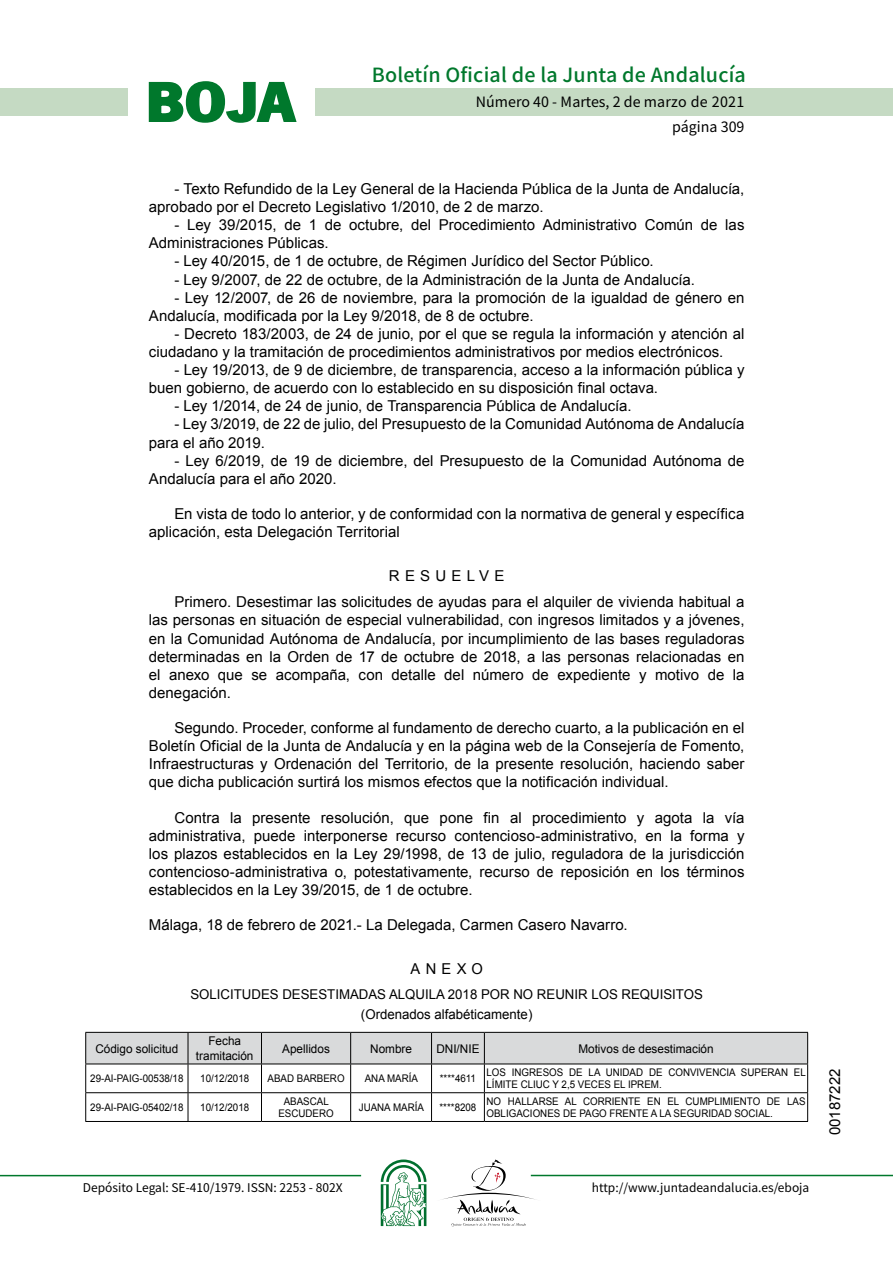
<style>
.page{position:relative;width:893px;height:1263px;background:#fff}
.page>*{position:absolute;margin:0;border:0;box-sizing:border-box;transform-origin:0 0}
.t1{font:700 57.75px "News Got T";color:#00782c;scale:1.14 1}
.t2{font:500 19.5px "Noto Sans HK";letter-spacing:.01em;color:#00782c}
.t3{font:15px/18.1px "Arial";color:#000}
.t4{font:14.25px/24.5px "Noto Sans HK";color:#000;text-align:right}
.t5{font:13.5px/20.5px "Arial";color:#000;text-align:center}
.t6{font:12px "Noto Sans HK";color:#000}
.t7{font:12px/14.4px "Arial";color:#000;text-align:center}
.t8{font:10.5px/12.6px "Arial";color:#000;scale:.93 1}
</style>
<div class="page">
<div style="left:315px;top:88px;width:577px;height:28px;background:#c5dac3"></div>
<div style="left:0;top:88px;width:128px;height:28px;background:#c5dac3"></div>
<hr style="left:0;top:1175px;width:361px;height:1px;background:#00782c">
<hr style="left:531px;top:1175px;width:361px;height:1px;background:#00782c">
<svg style="left:148px;top:81px;width:149px;height:42px"></svg>
<svg style="left:442px;top:1159px;width:100px;height:67px"></svg>
<svg style="left:381px;top:1160px;width:45px;height:66px"></svg>
<svg style="left:85px;top:1033px;width:723px;height:88px"></svg>
<hr style="left:85px;top:1121px;width:103px;height:1px;background:#000">
<hr style="left:188px;top:1121px;width:73px;height:1px;background:#000">
<hr style="left:261px;top:1121px;width:89px;height:1px;background:#000">
<hr style="left:350px;top:1121px;width:81px;height:1px;background:#000">
<hr style="left:431px;top:1121px;width:53px;height:1px;background:#000">
<hr style="left:484px;top:1121px;width:324px;height:1px;background:#000">
<hr style="left:85px;top:1032px;width:103px;height:1px;background:#000">
<hr style="left:188px;top:1032px;width:73px;height:1px;background:#000">
<hr style="left:261px;top:1032px;width:89px;height:1px;background:#000">
<hr style="left:350px;top:1032px;width:81px;height:1px;background:#000">
<hr style="left:431px;top:1032px;width:53px;height:1px;background:#000">
<hr style="left:484px;top:1032px;width:324px;height:1px;background:#000">
<h1 class="t1" style="left:145px;top:68px;width:133px">BOJA</h1>
<h2 class="t2" style="left:372px;top:64px;width:375px">Boletín Oficial de la Junta de Andalucía</h2>
<p class="t4" style="left:476px;top:90px;width:270px">Número 40 - Martes, 2 de marzo de 2021 página 309</p>
<p class="t3" style="left:149px;top:180px;width:597px;text-indent:26px">- Texto Refundido de la Ley General de la Hacienda Pública de la Junta de Andalucía, aprobado por el Decreto Legislativo 1/2010, de 2 de marzo.</p>
<p class="t3" style="left:149px;top:216px;width:597px;text-indent:26px">- Ley 39/2015, de 1 de octubre, del Procedimiento Administrativo Común de las<br>Administraciones Públicas.</p>
<p class="t3" style="left:174px;top:252px;width:480px">- Ley 40/2015, de 1 de octubre, de Régimen Jurídico del Sector Público.</p>
<p class="t3" style="left:174px;top:270px;width:522px">- Ley 9/2007, de 22 de octubre, de la Administración de la Junta de Andalucía.</p>
<p class="t3" style="left:149px;top:288px;width:597px;text-indent:26px">- Ley 12/2007, de 26 de noviembre, para la promoción de la igualdad de género en<br>Andalucía, modificada por la Ley 9/2018, de 8 de octubre.</p>
<p class="t3" style="left:149px;top:325px;width:597px;text-indent:26px">- Decreto 183/2003, de 24 de junio, por el que se regula la información y atención al ciudadano y la tramitación de procedimientos administrativos por medios electrónicos.</p>
<p class="t3" style="left:149px;top:361px;width:597px;text-indent:26px">- Ley 19/2013, de 9 de diciembre, de transparencia, acceso a la información pública y buen gobierno, de acuerdo con lo establecido en su disposición final octava.</p>
<p class="t3" style="left:174px;top:397px;width:459px">- Ley 1/2014, de 24 de junio, de Transparencia Pública de Andalucía.</p>
<p class="t3" style="left:149px;top:415px;width:597px;text-indent:26px">- Ley 3/2019, de 22 de julio, del Presupuesto de la Comunidad Autónoma de Andalucía para el año 2019.</p>
<p class="t3" style="left:149px;top:452px;width:597px;text-indent:26px">- Ley 6/2019, de 19 de diciembre, del Presupuesto de la Comunidad Autónoma de<br>Andalucía para el año 2020.</p>
<p class="t3" style="left:149px;top:505px;width:597px;text-indent:26px">En vista de todo lo anterior, y de conformidad con la normativa de general y específica aplicación, esta Delegación Territorial</p>
<p class="t3" style="left:174px;top:562px;width:571px;line-height:26.5px;text-indent:214px">RESUELVE<br>Primero. Desestimar las solicitudes de ayudas para el alquiler de vivienda habitual a</p>
<p class="t3" style="left:149px;top:611px;width:597px;text-align:justify">las personas en situación de especial vulnerabilidad, con ingresos limitados y a jóvenes, en la Comunidad Autónoma de Andalucía, por incumplimiento de las bases reguladoras determinadas en la Orden de 17 de octubre de 2018, a las personas relacionadas en el anexo que se acompaña, con detalle del número de expediente y motivo de la denegación.</p>
<p class="t3" style="left:149px;top:719px;width:597px;text-align:justify;text-indent:26px">Segundo. Proceder, conforme al fundamento de derecho cuarto, a la publicación en el Boletín Oficial de la Junta de Andalucía y en la página web de la Consejería de Fomento, Infraestructuras y Ordenación del Territorio, de la presente resolución, haciendo saber que dicha publicación surtirá los mismos efectos que la notificación individual.</p>
<p class="t3" style="left:149px;top:808px;width:597px;text-align:justify;text-indent:26px">Contra la presente resolución, que pone fin al procedimiento y agota la vía administrativa, puede interponerse recurso contencioso-administrativo, en la forma y los plazos establecidos en la Ley 29/1998, de 13 de julio, reguladora de la jurisdicción contencioso-administrativa o, potestativamente, recurso de reposición en los términos establecidos en la Ley 39/2015, de 1 de octubre.</p>
<p class="t3" style="left:149px;top:916px;width:480px">Málaga, 18 de febrero de 2021.- La Delegada, Carmen Casero Navarro.</p>
<p class="t3" style="left:410px;top:960px;width:74px">ANEXO</p>
<p class="t5" style="left:190px;top:984px;width:514px">SOLICITUDES DESESTIMADAS ALQUILA 2018 POR NO REUNIR LOS REQUISITOS (Ordenados alfabéticamente)</p>
<p class="t7" style="left:95px;top:1041px;width:85px">Código solicitud</p>
<p class="t7" style="left:196px;top:1034px;width:59px">Fecha tramitación</p>
<p class="t7" style="left:282px;top:1041px;width:49px">Apellidos</p>
<p class="t7" style="left:370px;top:1041px;width:43px">Nombre</p>
<p class="t7" style="left:436px;top:1041px;width:45px">DNI/NIE</p>
<p class="t7" style="left:578px;top:1041px;width:137px">Motivos de desestimación</p>
<p class="t8" style="left:90px;top:1072px;width:102px">29-AI-PAIG-00538/18</p>
<p class="t8" style="left:200px;top:1072px;width:54px">10/12/2018</p>
<p class="t8" style="left:267px;top:1072px;width:84px">ABAD BARBERO</p>
<p class="t8" style="left:365px;top:1072px;width:59px">ANA MARÍA</p>
<p class="t8" style="left:440px;top:1072px;width:40px">****4611</p>
<p class="t8" style="left:486px;top:1066px;width:345px">LOS INGRESOS DE LA UNIDAD DE CONVIVENCIA SUPERAN EL<br>LÍMITE CLIUC Y 2,5 VECES EL IPREM.</p>
<p class="t8" style="left:90px;top:1101px;width:102px">29-AI-PAIG-05402/18</p>
<p class="t8" style="left:200px;top:1101px;width:54px">10/12/2018</p>
<p class="t8" style="left:278px;top:1095px;width:61px;text-align:center">ABASCAL<br>ESCUDERO</p>
<p class="t8" style="left:359px;top:1101px;width:72px">JUANA MARÍA</p>
<p class="t8" style="left:439px;top:1101px;width:41px">****8208</p>
<p class="t8" style="left:486px;top:1095px;width:344px">NO HALLARSE AL CORRIENTE EN EL CUMPLIMIENTO DE LAS<br>OBLIGACIONES DE PAGO FRENTE A LA SEGURIDAD SOCIAL.</p>
<p class="t6" style="left:83px;top:1181px;width:261px">Depósito Legal: SE-410/1979. ISSN: 2253 - 802X</p>
<p class="t6" style="left:592px;top:1181px;width:219px">http://www.juntadeandalucia.es/eboja</p>
<p class="t3" style="left:826px;top:1135px;width:68px;rotate:-90deg">00187222</p>
</div>
